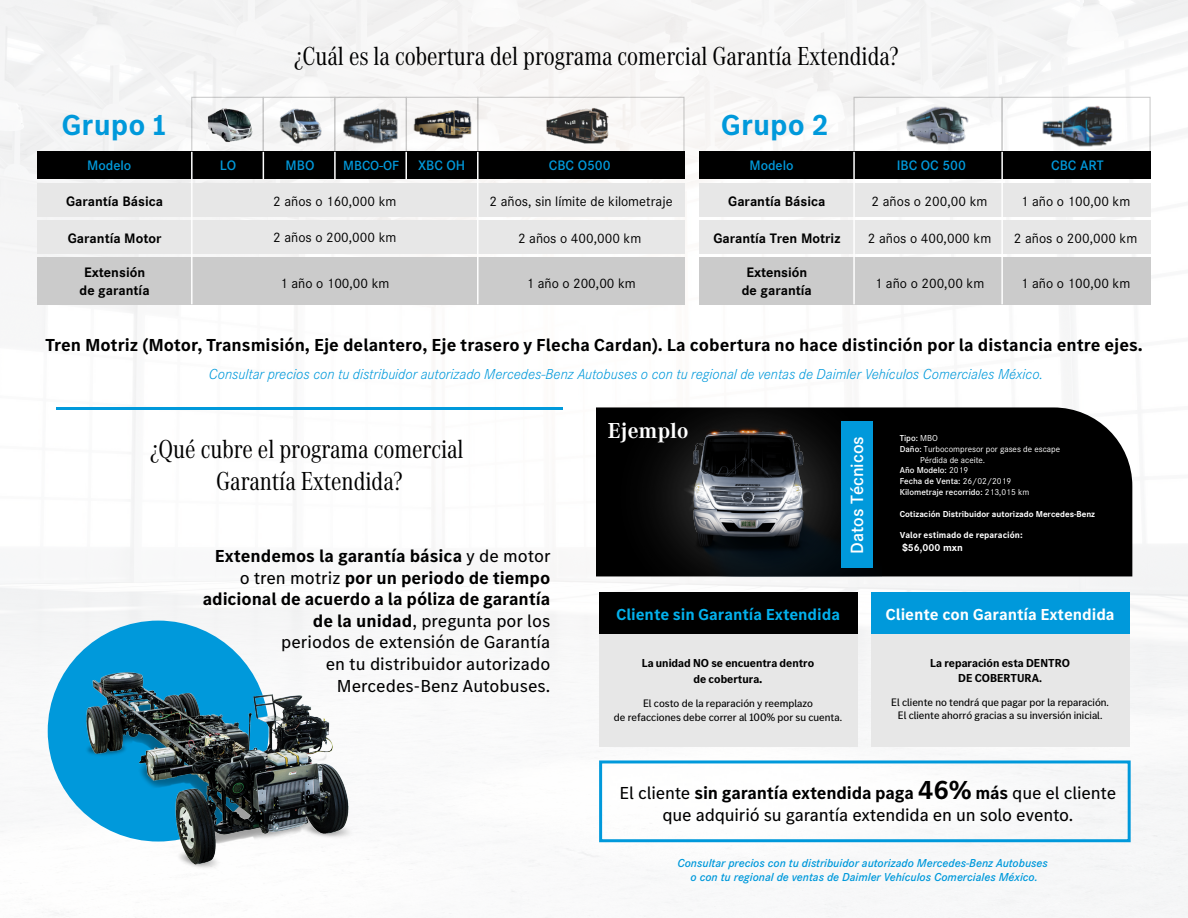
<style>
.page{position:relative;width:1188px;height:918px;background:#fff}
.page>*{position:absolute;margin:0;border:0;box-sizing:border-box;transform-origin:0 0}
.t1{font:700 30px "MB Corpo S Text";color:#0099db}
.t2{font:27px/32.4px "MB Corpo A Title Cond";color:#000;text-align:center}
.t3{font:700 22.5px "Corporate A";color:#fff}
.t4{font:600 18.45px "Corporate S";color:#fff}
.t5{font:18px/21.6px "MB Corpo S Text";color:#000;text-align:center}
.t6{font:700 18px "MB Corpo S Text";color:#000}
.t7{font:700 16.5px "MB Corpo S Text";letter-spacing:-.005em;color:#03b1ed}
.t8{font:700 16.5px "MB Corpo S Text";letter-spacing:-.005em;color:#fff}
.t9{font:italic 300 15px "Corporate S";color:#0099db}
.t10{font:14.25px "Corporate S";color:#000}
.t11{font:700 14.25px/18.1px "Corporate S";color:#000;text-align:center}
.t12{font:600 14.25px "Corporate S";color:#0099db}
.t13{font:600 13.8px "Corporate S";color:#0099db}
.t14{font:italic 600 12px/14.4px "Corporate S";color:#0099db;text-align:center}
.t15{font:700 12px/16.2px "MB Corpo S Title";color:#000;text-align:center}
.t16{font:11.25px/13.5px "MB Corpo S Title";color:#000;text-align:center}
.t17{font:700 10.5px "Corporate S";color:#fff}
.t18{font:600 9px "Corporate S";color:#fff}
.t19{font:9px "Corporate S";color:#fff}
.t20{font:700 9px "Corporate S";color:#fff}
.t21{font:700 9px "MB Corpo S Text";color:#fff}
.s1{font-weight:700}
.s2{font-weight:400}
.s3{font-weight:600}
.s4{font-size:13.5px}
.s5{font-weight:700;font-size:27px}
</style>
<div class="page">
<hr style="left:56px;top:407px;width:507px;height:3px;background:#0099db">
<div style="left:596px;top:407px;width:536px;height:169px;background:#000"></div>
<div style="left:48px;top:621px;width:221px;height:221px;background:#0099db;border-radius:50%"></div>
<img style="left:621px;top:407px;width:258px;height:206px">
<div style="left:599px;top:760px;width:532px;height:82px;border:3px solid #0099db"></div>
<img style="left:86px;top:672px;width:262px;height:192px">
<img style="left:683px;top:423px;width:199px;height:153px">
<div style="left:599px;top:621px;width:258px;height:126px;background:#e7e7e7"></div>
<div style="left:599px;top:592px;width:258px;height:42px;background:#000"></div>
<div style="left:871px;top:621px;width:258px;height:126px;background:#e7e7e7"></div>
<div style="left:871px;top:592px;width:258px;height:42px;background:#0099db"></div>
<div style="left:841px;top:421px;width:32px;height:146px;background:#0099db"></div>
<img style="left:412px;top:110px;width:63px;height:29px">
<img style="left:331px;top:104px;width:81px;height:41px">
<img style="left:267px;top:101px;width:64px;height:44px">
<img style="left:539px;top:106px;width:80px;height:38px">
<img style="left:199px;top:104px;width:61px;height:41px">
<div style="left:37px;top:152px;width:155px;height:27px;background:#000"></div>
<div style="left:192px;top:152px;width:286px;height:27px;background:#000"></div>
<div style="left:478px;top:152px;width:207px;height:27px;background:#000"></div>
<div style="left:37px;top:220px;width:155px;height:34px;background:#e7e7e7"></div>
<div style="left:192px;top:220px;width:286px;height:34px;background:#e7e7e7"></div>
<div style="left:478px;top:220px;width:207px;height:34px;background:#e7e7e7"></div>
<div style="left:37px;top:183px;width:155px;height:34px;background:#e7e7e7"></div>
<div style="left:192px;top:183px;width:286px;height:34px;background:#e7e7e7"></div>
<div style="left:478px;top:183px;width:207px;height:34px;background:#e7e7e7"></div>
<div style="left:37px;top:257px;width:155px;height:47px;background:#cbcbcb"></div>
<div style="left:192px;top:257px;width:286px;height:47px;background:#cbcbcb"></div>
<div style="left:478px;top:257px;width:207px;height:47px;background:#cbcbcb"></div>
<hr style="left:191px;top:152px;width:2px;height:152px;background:#fff">
<hr style="left:477px;top:152px;width:2px;height:152px;background:#fff">
<hr style="left:405px;top:152px;width:2px;height:28px;background:#fff">
<hr style="left:334px;top:152px;width:2px;height:28px;background:#fff">
<svg style="left:263px;top:152px;width:1px;height:27px"></svg>
<img style="left:1042px;top:104px;width:77px;height:46px">
<img style="left:891px;top:103px;width:78px;height:42px">
<div style="left:700px;top:152px;width:154px;height:27px;background:#000"></div>
<div style="left:700px;top:220px;width:154px;height:34px;background:#e7e7e7"></div>
<div style="left:700px;top:183px;width:154px;height:34px;background:#e7e7e7"></div>
<div style="left:700px;top:257px;width:154px;height:47px;background:#cbcbcb"></div>
<div style="left:854px;top:152px;width:297px;height:27px;background:#000"></div>
<div style="left:854px;top:220px;width:297px;height:34px;background:#e7e7e7"></div>
<div style="left:854px;top:183px;width:297px;height:34px;background:#e7e7e7"></div>
<div style="left:854px;top:257px;width:297px;height:47px;background:#cbcbcb"></div>
<hr style="left:853px;top:152px;width:2px;height:152px;background:#fff">
<hr style="left:1001px;top:152px;width:2px;height:152px;background:#fff">
<h2 class="t2" style="left:294px;top:37px;width:606px">¿Cuál es la cobertura del programa comercial Garantía Extendida?</h2>
<h1 class="t1" style="left:62px;top:105px;width:106px">Grupo 1</h1>
<h1 class="t1" style="left:721px;top:105px;width:109px">Grupo 2</h1>
<p class="t12" style="left:749px;top:157px;width:46px">Modelo</p>
<p class="t11" style="left:728px;top:192px;width:99px">Garantía Básica</p>
<p class="t11" style="left:713px;top:229px;width:129px">Garantía Tren Motriz</p>
<p class="t11" style="left:742px;top:263px;width:72px">Extensión de garantía</p>
<p class="t12" style="left:87px;top:157px;width:46px">Modelo</p>
<p class="t12" style="left:220px;top:157px;width:18px">LO</p>
<p class="t12" style="left:286px;top:157px;width:30px">MBO</p>
<p class="t13" style="left:343px;top:157px;width:57px">MBCO-OF</p>
<p class="t12" style="left:418px;top:157px;width:49px">XBC OH</p>
<p class="t12" style="left:549px;top:157px;width:63px">CBC O500</p>
<p class="t11" style="left:66px;top:192px;width:99px">Garantía Básica</p>
<p class="t10" style="left:273px;top:193px;width:125px">2 años o 160,000 km</p>
<p class="t10" style="left:490px;top:193px;width:185px">2 años, sin límite de kilometraje</p>
<p class="t11" style="left:68px;top:229px;width:95px">Garantía Motor</p>
<p class="t10" style="left:273px;top:229px;width:125px">2 años o 200,000 km</p>
<p class="t10" style="left:518px;top:230px;width:125px">2 años o 400,000 km</p>
<p class="t11" style="left:80px;top:263px;width:72px">Extensión de garantía</p>
<p class="t10" style="left:280px;top:275px;width:111px">1 año o 100,00 km</p>
<p class="t10" style="left:527px;top:275px;width:111px">1 año o 200,00 km</p>
<p class="t12" style="left:897px;top:157px;width:71px">IBC OC 500</p>
<p class="t12" style="left:1051px;top:157px;width:54px">CBC ART</p>
<p class="t10" style="left:872px;top:193px;width:117px">2 años o 200,00 km</p>
<p class="t10" style="left:1021px;top:193px;width:111px">1 año o 100,00 km</p>
<p class="t10" style="left:868px;top:230px;width:125px">2 años o 400,000 km</p>
<p class="t10" style="left:1014px;top:230px;width:125px">2 años o 200,000 km</p>
<p class="t10" style="left:875px;top:275px;width:111px">1 año o 200,00 km</p>
<p class="t10" style="left:1021px;top:275px;width:111px">1 año o 100,00 km</p>
<p class="t6" style="left:45px;top:333px;width:1099px">Tren Motriz (Motor, Transmisión, Eje delantero, Eje trasero y Flecha Cardan). La cobertura no hace distinción por la distancia entre ejes.</p>
<p class="t9" style="left:209px;top:366px;width:836px">Consultar precios con tu distribuidor autorizado Mercedes-Benz Autobuses o con tu regional de ventas de Daimler Vehículos Comerciales México.</p>
<h2 class="t2" style="left:150px;top:431px;width:315px">¿Qué cubre el programa comercial<br>Garantía Extendida?</h2>
<p class="t5" style="left:203px;top:544px;width:349px;text-align:right"><span class="s1">Extendemos la garantía básica</span> y de motor o tren motriz <span class="s1">por un periodo de tiempo adicional de acuerdo a la póliza de garantía de la unidad</span>, pregunta por los<br>periodos de extensión de Garantía<br>en tu distribuidor autorizado Mercedes-Benz Autobuses.</p>
<p class="t3" style="left:608px;top:418px;width:82px">Ejemplo</p>
<p class="t4" style="left:846px;top:554px;width:119px;rotate:-90deg">Datos Técnicos</p>
<p class="t18" style="left:900px;top:433px;width:40px">Tipo: <span class="s2">MBO</span></p>
<p class="t19" style="left:900px;top:444px;width:162px"><span class="s3">Daño:</span> Turbocompresor por gases de escape</p>
<p class="t19" style="left:920px;top:454px;width:67px">Pérdida de aceite.</p>
<p class="t18" style="left:900px;top:465px;width:70px">Año Modelo: <span class="s2">2019</span></p>
<p class="t18" style="left:900px;top:476px;width:113px">Fecha de Venta: <span class="s2">26/02/2019</span></p>
<p class="t18" style="left:900px;top:487px;width:131px">Kilometraje recorrido: <span class="s2">213,015 km</span></p>
<p class="t20" style="left:900px;top:508px;width:197px">Cotización Distribuidor autorizado Mercedes-Benz</p>
<p class="t21" style="left:900px;top:529px;width:124px">Valor estimado de reparación:</p>
<p class="t17" style="left:902px;top:541px;width:62px">$56,000 mxn</p>
<p class="t7" style="left:616px;top:603px;width:226px">Cliente sin Garantía Extendida</p>
<p class="t8" style="left:886px;top:603px;width:231px">Cliente con Garantía Extendida</p>
<p class="t15" style="left:642px;top:654px;width:174px">La unidad NO se encuentra dentro de cobertura<span class="s4">.</span></p>
<p class="t16" style="left:614px;top:696px;width:230px">El costo de la reparación y reemplazo<br>de refacciones debe correr al 100% por su cuenta.</p>
<p class="t15" style="left:930px;top:655px;width:141px;line-height:14.4px">La reparación esta DENTRO<br>DE COBERTURA.</p>
<p class="t16" style="left:891px;top:695px;width:219px">El cliente no tendrá que pagar por la reparación.<br>El cliente ahorró gracias a su inversión inicial.</p>
<p class="t5" style="left:619px;top:782px;width:498px">El cliente <span class="s1">sin garantía extendida paga</span> <span class="s5">46%</span> <span class="s1">más</span> que el cliente que adquirió su garantía extendida en un solo evento.</p>
<p class="t14" style="left:677px;top:856px;width:372px">Consultar precios con tu distribuidor autorizado Mercedes-Benz Autobuses o con tu regional de ventas de Daimler Vehículos Comerciales México.</p>
</div>
